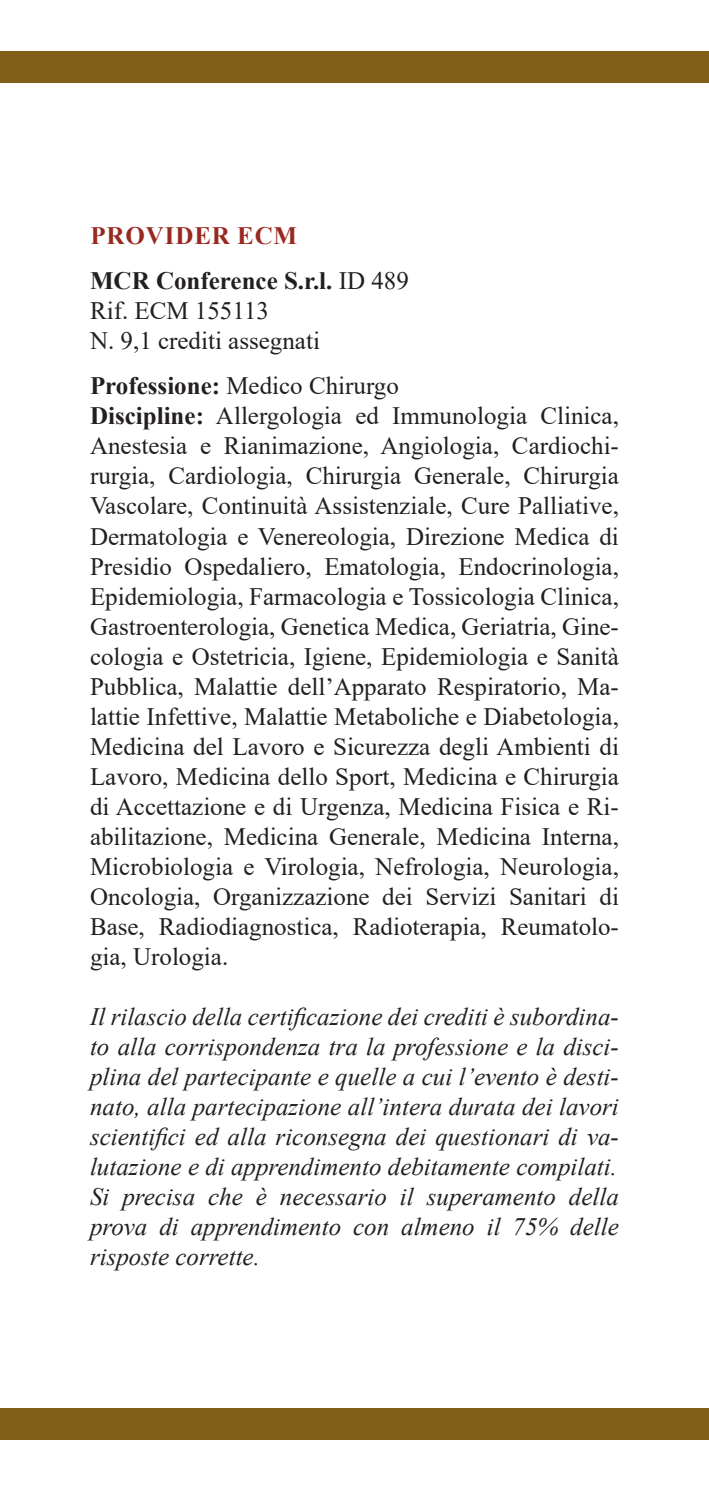
<style>
.page{position:relative;width:709px;height:1489px;background:#fff}
.page>*{position:absolute;margin:0;border:0;box-sizing:border-box;transform-origin:0 0}
.t1{font:25px/30px "Times New Roman";color:#231f20;text-align:justify}
.t2{font:italic 25px/30px "Times New Roman";color:#231f20;text-align:justify}
.t3{font:700 25px "Times New Roman";color:#231f20}
.t4{font:700 25px "Times New Roman";letter-spacing:.035em;color:#982921}
.s1{font-weight:400}
.s2{font-weight:700}
</style>
<div class="page">
<div style="left:0;top:1407px;width:709px;height:32px;background:#815f16"></div>
<div style="left:0;top:51px;width:709px;height:32px;background:#815f16"></div>
<p class="t4" style="left:90px;top:218px;width:208px">PROVIDER ECM</p>
<p class="t3" style="left:90px;top:263px;width:320px">MCR Conference S.r.l. <span class="s1">ID 489</span></p>
<p class="t1" style="left:90px;top:295px;width:180px">Rif. ECM 155113</p>
<p class="t1" style="left:90px;top:325px;width:231px">N. 9,1 crediti assegnati</p>
<p class="t1" style="left:90px;top:370px;width:310px"><span class="s2">Professione:</span> Medico Chirurgo</p>
<p class="t1" style="left:90px;top:400px;width:530px"><span class="s2">Discipline:</span> Allergologia ed Immunologia Clinica, Anestesia e Rianimazione, Angiologia, Cardiochi&shy;rurgia, Cardiologia, Chirurgia Generale, Chirurgia Vascolare, Continuità Assistenziale, Cure Palliative, Dermatologia e Venereologia, Direzione Medica di Presidio Ospedaliero, Ematologia, Endocrinologia, Epidemiologia, Farmacologia e Tossicologia Clinica, Gastroenterologia, Genetica Medica, Geriatria, Gine&shy;cologia e Ostetricia, Igiene, Epidemiologia e Sanità Pubblica, Malattie dell’Apparato Respiratorio, Ma&shy;lattie Infettive, Malattie Metaboliche e Diabetologia, Medicina del Lavoro e Sicurezza degli Ambienti di Lavoro, Medicina dello Sport, Medicina e Chirurgia di Accettazione e di Urgenza, Medicina Fisica e Ri&shy;abilitazione, Medicina Generale, Medicina Interna, Microbiologia e Virologia, Nefrologia, Neurologia, Oncologia, Organizzazione dei Servizi Sanitari di Base, Radiodiagnostica, Radioterapia, Reumatolo&shy;gia, Urologia.</p>
<p class="t2" style="left:90px;top:1000px;width:530px">Il rilascio della certificazione dei crediti è subordina&shy;to alla corrispondenza tra la professione e la disci&shy;plina del partecipante e quelle a cui l’evento è desti&shy;nato, alla partecipazione all’intera durata dei lavori scientifici ed alla riconsegna dei questionari di va&shy;lutazione e di apprendimento debitamente compilati.</p>
<p class="t2" style="left:90px;top:1180px;width:530px">Si precisa che è necessario il superamento della</p>
<p class="t2" style="left:90px;top:1210px;width:530px">prova di apprendimento con almeno il 75% delle</p>
<p class="t2" style="left:90px;top:1240px;width:171px">risposte corrette.</p>
</div>
